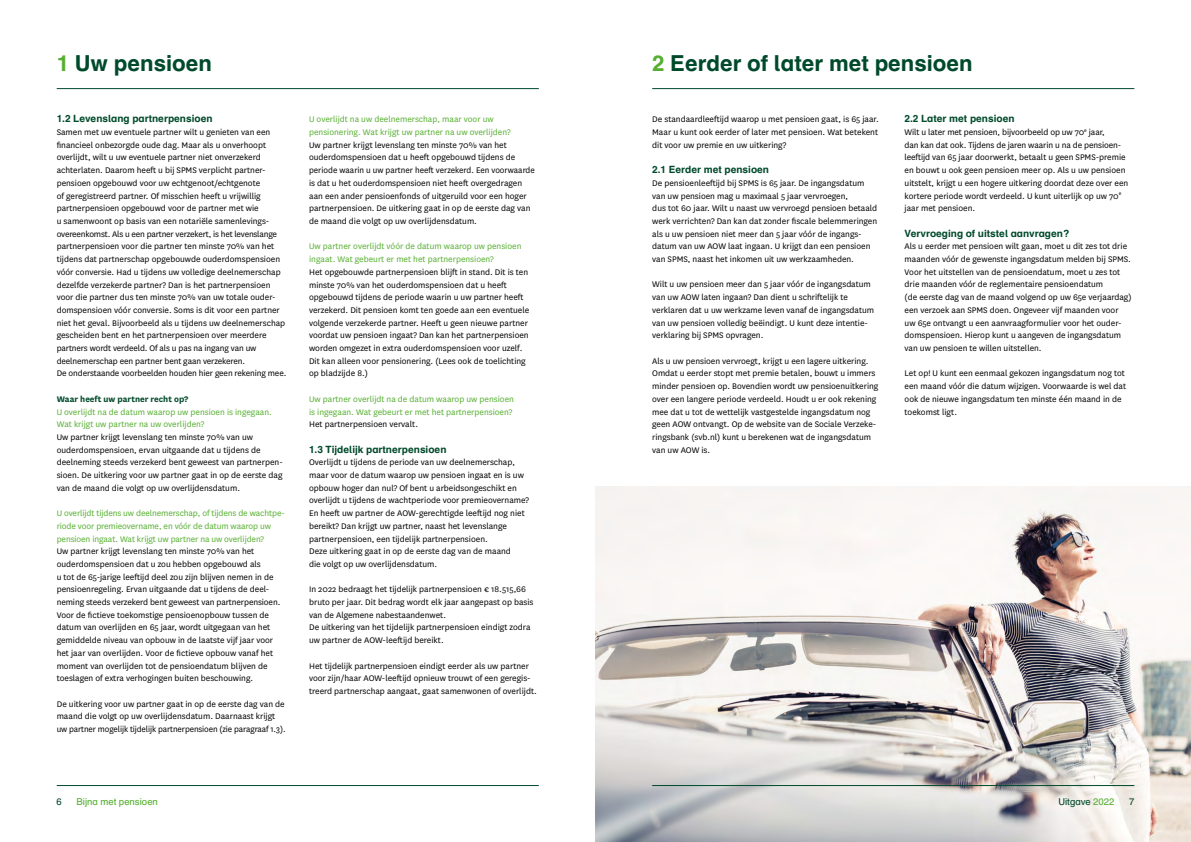
<style>
.page{position:relative;width:1191px;height:842px;background:#fff}
.page>*{position:absolute;margin:0;border:0;box-sizing:border-box;transform-origin:0 0}
.t1{font:700 22px "Schulbuch Nord OT";color:#004a2c}
.t2{font:700 10px "Schulbuch Nord OT";color:#004a2c}
.t3{font:9.5px/12.7px "National";color:#000}
.t4{font:9.5px/12.7px "National";color:#56af31}
.t5{font:700 9.5px "National";color:#004a2c}
.t6{font:9.5px "Schulbuch Nord OT";color:#56af31}
.t7{font:9.5px "Schulbuch Nord OT";color:#004a2c}
.s1{color:#56af31}
</style>
<div class="page">
<img style="left:595px;top:486px;width:596px;height:356px">
<hr style="left:652px;top:88px;width:482px;height:1px;background:#004a2c">
<hr style="left:652px;top:785px;width:482px;height:1px;background:#004a2c">
<hr style="left:57px;top:88px;width:482px;height:1px;background:#004a2c">
<hr style="left:57px;top:785px;width:482px;height:1px;background:#004a2c">
<h1 class="t1" style="left:57px;top:49px;width:157px"><span class="s1">1</span> Uw pensioen</h1>
<p class="t2" style="left:57px;top:112px;width:157px">1.2 Levenslang partnerpensioen</p>
<p class="t3" style="left:57px;top:125px;width:231px">Samen met uw eventuele partner wilt u genieten van een financieel onbezorgde oude dag. Maar als u onverhoopt overlijdt, wilt u uw eventuele partner niet onverzekerd achterlaten. Daarom heeft u bij SPMS verplicht partner&shy;pensioen opgebouwd voor uw echtgenoot/echtgenote<br>of geregistreerd partner. Of misschien heeft u vrijwillig partnerpensioen opgebouwd voor de partner met wie<br>u samenwoont op basis van een notariële samenlevings&shy;overeenkomst. Als u een partner verzekert, is het levenslange partnerpensioen voor die partner ten minste 70% van het tijdens dat partnerschap opgebouwde ouderdomspensioen vóór conversie. Had u tijdens uw volledige deelnemerschap dezelfde verzekerde partner? Dan is het partnerpensioen voor die partner dus ten minste 70% van uw totale ouder&shy;domspensioen vóór conversie. Soms is dit voor een partner niet het geval. Bijvoorbeeld als u tijdens uw deelnemerschap gescheiden bent en het partnerpensioen over meerdere partners wordt verdeeld. Of als u pas na ingang van uw deelnemerschap een partner bent gaan verzekeren.<br>De onderstaande voorbeelden houden hier geen rekening mee.</p>
<p class="t5" style="left:57px;top:392px;width:133px">Waar heeft uw partner recht op?</p>
<p class="t4" style="left:57px;top:405px;width:217px">U overlijdt na de datum waarop uw pensioen is ingegaan.<br>Wat krijgt uw partner na uw overlijden?</p>
<p class="t3" style="left:57px;top:430px;width:228px">Uw partner krijgt levenslang ten minste 70% van uw ouderdomspensioen, ervan uitgaande dat u tijdens de deelneming steeds verzekerd bent geweest van partnerpen&shy;sioen. De uitkering voor uw partner gaat in op de eerste dag van de maand die volgt op uw overlijdensdatum.</p>
<p class="t4" style="left:57px;top:506px;width:230px">U overlijdt tijdens uw deelnemerschap, of tijdens de wachtpe&shy;riode voor premieovername, en vóór de datum waarop uw pensioen ingaat. Wat krijgt uw partner na uw overlijden?</p>
<p class="t3" style="left:57px;top:544px;width:225px">Uw partner krijgt levenslang ten minste 70% van het ouderdomspensioen dat u zou hebben opgebouwd als<br>u tot de 65-jarige leeftijd deel zou zijn blijven nemen in de pensioenregeling. Ervan uitgaande dat u tijdens de deel&shy;neming steeds verzekerd bent geweest van partnerpensioen.<br>Voor de fictieve toekomstige pensioenopbouw tussen de datum van overlijden en 65 jaar, wordt uitgegaan van het gemiddelde niveau van opbouw in de laatste vijf jaar voor het jaar van overlijden. Voor de fictieve opbouw vanaf het moment van overlijden tot de pensioendatum blijven de toeslagen of extra verhogingen buiten beschouwing.</p>
<p class="t3" style="left:57px;top:697px;width:231px">De uitkering voor uw partner gaat in op de eerste dag van de maand die volgt op uw overlijdensdatum. Daarnaast krijgt uw partner mogelijk tijdelijk partnerpensioen (zie paragraaf 1.3).</p>
<p class="t4" style="left:309px;top:113px;width:203px">U overlijdt na uw deelnemerschap, maar voor uw pensionering. Wat krijgt uw partner na uw overlijden?</p>
<p class="t3" style="left:309px;top:138px;width:227px">Uw partner krijgt levenslang ten minste 70% van het ouderdomspensioen dat u heeft opgebouwd tijdens de periode waarin u uw partner heeft verzekerd. Een voorwaarde is dat u het ouderdomspensioen niet heeft overgedragen aan een ander pensioenfonds of uitgeruild voor een hoger partnerpensioen. De uitkering gaat in op de eerste dag van de maand die volgt op uw overlijdensdatum.</p>
<p class="t4" style="left:309px;top:240px;width:214px">Uw partner overlijdt vóór de datum waarop uw pensioen ingaat. Wat gebeurt er met het partnerpensioen?</p>
<p class="t3" style="left:309px;top:265px;width:222px">Het opgebouwde partnerpensioen blijft in stand. Dit is ten minste 70% van het ouderdomspensioen dat u heeft opgebouwd tijdens de periode waarin u uw partner heeft verzekerd. Dit pensioen komt ten goede aan een eventuele volgende verzekerde partner. Heeft u geen nieuwe partner voordat uw pensioen ingaat? Dan kan het partnerpensioen worden omgezet in extra ouderdomspensioen voor uzelf.<br>Dit kan alleen voor pensionering. (Lees ook de toelichting op bladzijde 8.)</p>
<p class="t4" style="left:309px;top:392px;width:206px">Uw partner overlijdt na de datum waarop uw pensioen is ingegaan. Wat gebeurt er met het partnerpensioen?</p>
<p class="t3" style="left:309px;top:418px;width:111px">Het partnerpensioen vervalt.</p>
<p class="t2" style="left:309px;top:443px;width:139px">1.3 Tijdelijk partnerpensioen</p>
<p class="t3" style="left:309px;top:456px;width:221px">Overlijdt u tijdens de periode van uw deelnemerschap, maar voor de datum waarop uw pensioen ingaat en is uw opbouw hoger dan nul? Of bent u arbeidsongeschikt en overlijdt u tijdens de wachtperiode voor premieovername?<br>En heeft uw partner de AOW-gerechtigde leeftijd nog niet bereikt? Dan krijgt uw partner, naast het levenslange partnerpensioen, een tijdelijk partnerpensioen.<br>Deze uitkering gaat in op de eerste dag van de maand<br>die volgt op uw overlijdensdatum.</p>
<p class="t3" style="left:309px;top:583px;width:226px">In 2022 bedraagt het tijdelijk partnerpensioen € 18.515,66 bruto per jaar. Dit bedrag wordt elk jaar aangepast op basis van de Algemene nabestaandenwet.<br>De uitkering van het tijdelijk partnerpensioen eindigt zodra uw partner de AOW-leeftijd bereikt.</p>
<p class="t3" style="left:309px;top:659px;width:229px">Het tijdelijk partnerpensioen eindigt eerder als uw partner voor zijn/haar AOW-leeftijd opnieuw trouwt of een geregis&shy;treerd partnerschap aangaat, gaat samenwonen of overlijdt.</p>
<h1 class="t1" style="left:652px;top:49px;width:322px"><span class="s1">2</span> Eerder of later met pensioen</h1>
<p class="t3" style="left:652px;top:113px;width:228px;text-align:justify">De standaardleeftijd waarop u met pensioen gaat, is 65 jaar.<br>Maar u kunt ook eerder of later met pensioen. Wat betekent dit voor uw premie en uw uitkering?</p>
<p class="t2" style="left:652px;top:163px;width:118px">2.1 Eerder met pensioen</p>
<p class="t3" style="left:652px;top:176px;width:226px">De pensioenleeftijd bij SPMS is 65 jaar. De ingangsdatum van uw pensioen mag u maximaal 5 jaar vervroegen,<br>dus tot 60 jaar. Wilt u naast uw vervroegd pensioen betaald werk verrichten? Dan kan dat zonder fiscale belemmeringen als u uw pensioen niet meer dan 5 jaar vóór de ingangs&shy;datum van uw AOW laat ingaan. U krijgt dan een pensioen van SPMS, naast het inkomen uit uw werkzaamheden.</p>
<p class="t3" style="left:652px;top:278px;width:223px">Wilt u uw pensioen meer dan 5 jaar vóór de ingangsdatum van uw AOW laten ingaan? Dan dient u schriftelijk te verklaren dat u uw werkzame leven vanaf de ingangsdatum van uw pensioen volledig beëindigt. U kunt deze intentie&shy;verklaring bij SPMS opvragen.</p>
<p class="t3" style="left:652px;top:354px;width:228px">Als u uw pensioen vervroegt, krijgt u een lagere uitkering.<br>Omdat u eerder stopt met premie betalen, bouwt u immers minder pensioen op. Bovendien wordt uw pensioenuitkering over een langere periode verdeeld. Houdt u er ook rekening mee dat u tot de wettelijk vastgestelde ingangsdatum nog geen AOW ontvangt. Op de website van de Sociale Verzeke&shy;ringsbank (svb.nl) kunt u berekenen wat de ingangsdatum van uw AOW is.</p>
<p class="t2" style="left:904px;top:112px;width:111px">2.2 Later met pensioen</p>
<p class="t3" style="left:904px;top:125px;width:225px">Wilt u later met pensioen, bijvoorbeeld op uw 70<sup>e</sup> jaar,<br>dan kan dat ook. Tijdens de jaren waarin u na de pensioen&shy;leeftijd van 65 jaar doorwerkt, betaalt u geen SPMS-premie en bouwt u ook geen pensioen meer op. Als u uw pensioen uitstelt, krijgt u een hogere uitkering doordat deze over een kortere periode wordt verdeeld. U kunt uiterlijk op uw 70<sup>e </sup>jaar met pensioen.</p>
<p class="t2" style="left:904px;top:227px;width:167px">Vervroeging of uitstel aanvragen?</p>
<p class="t3" style="left:904px;top:240px;width:228px">Als u eerder met pensioen wilt gaan, moet u dit zes tot drie maanden vóór de gewenste ingangsdatum melden bij SPMS.<br>Voor het uitstellen van de pensioendatum, moet u zes tot drie maanden vóór de reglementaire pensioendatum<br>(de eerste dag van de maand volgend op uw 65e verjaardag) een verzoek aan SPMS doen. Ongeveer vijf maanden voor uw 65e ontvangt u een aanvraagformulier voor het ouder&shy;domspensioen. Hierop kunt u aangeven de ingangsdatum van uw pensioen te willen uitstellen.</p>
<p class="t3" style="left:904px;top:367px;width:223px">Let op! U kunt een eenmaal gekozen ingangsdatum nog tot een maand vóór die datum wijzigen. Voorwaarde is wel dat ook de nieuwe ingangsdatum ten minste één maand in de toekomst ligt.</p>
<p class="t7" style="left:57px;top:796px;width:7px">6</p>
<p class="t6" style="left:77px;top:796px;width:83px">Bijna met pensioen</p>
<p class="t7" style="left:1058px;top:796px;width:57px">Uitgave <span class="s1">2022</span></p>
<p class="t7" style="left:1129px;top:796px;width:7px">7</p>
</div>
